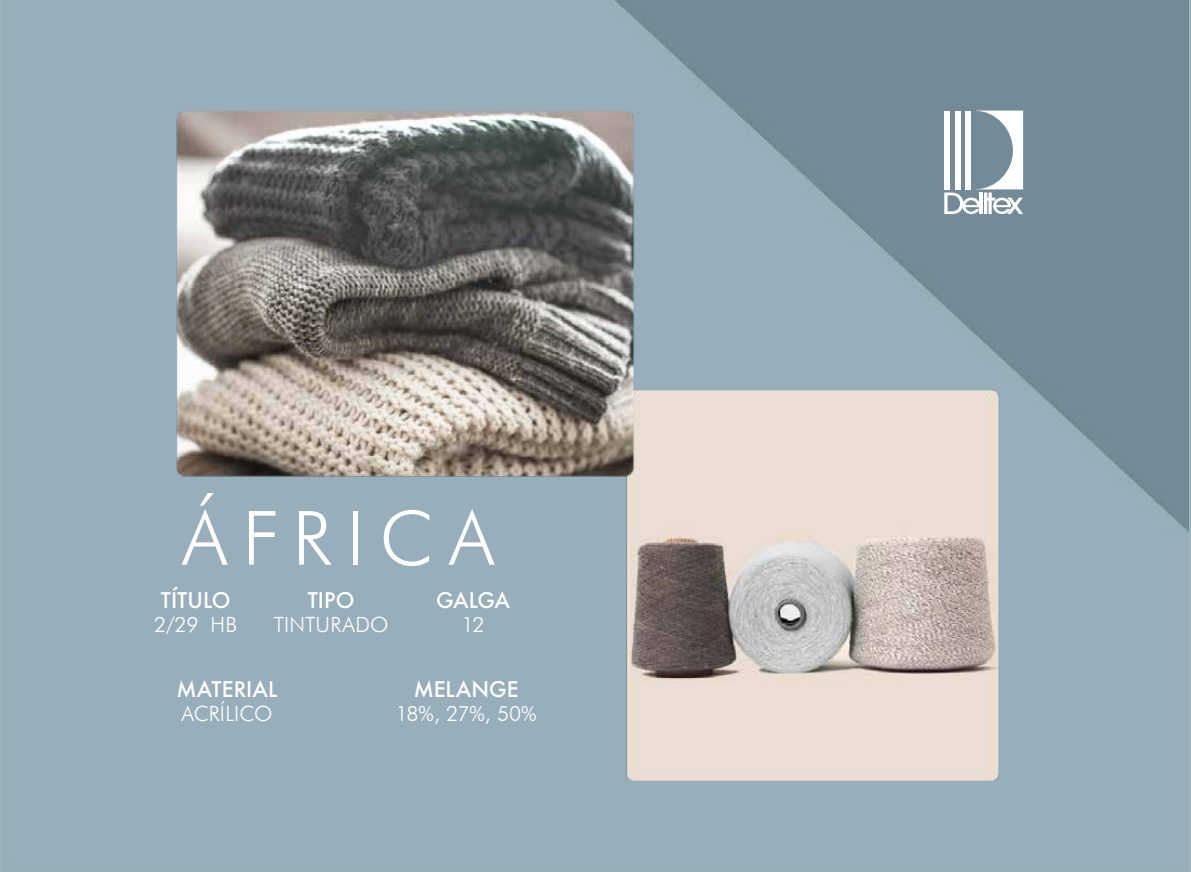
<style>
.page{position:relative;width:1191px;height:872px;background:#fff}
.page>*{position:absolute;margin:0;border:0;box-sizing:border-box;transform-origin:0 0}
.t1{font:300 75px "Futura BT";letter-spacing:.195em;color:#fff}
.t2{font:300 21px "Futura BT";letter-spacing:.005em;color:#fff}
.t3{font:500 21px "Futura";color:#fff}
</style>
<div class="page">
<img style="left:0;top:0;width:1189px;height:871px">
<svg style="left:944px;top:111px;width:79px;height:103px"></svg>
<img style="left:605px;top:372px;width:413px;height:424px">
<img style="left:160px;top:81px;width:479px;height:399px">
<hr style="left:1189px;top:0;width:2px;height:872px;background:#9eb1ba">
<h1 class="t1" style="left:182px;top:492px;width:313px">ÁFRICA</h1>
<p class="t3" style="left:161px;top:585px;width:71px">TÍTULO</p>
<p class="t2" style="left:154px;top:611px;width:84px">2/29 HB</p>
<p class="t3" style="left:436px;top:585px;width:75px">GALGA</p>
<p class="t2" style="left:462px;top:611px;width:24px">12</p>
<p class="t3" style="left:308px;top:585px;width:48px">TIPO</p>
<p class="t2" style="left:274px;top:611px;width:116px">TINTURADO</p>
<p class="t3" style="left:176px;top:675px;width:103px">MATERIAL</p>
<p class="t2" style="left:181px;top:701px;width:92px">ACRÍLICO</p>
<p class="t3" style="left:414px;top:675px;width:107px">MELANGE</p>
<p class="t2" style="left:396px;top:701px;width:142px">18%, 27%, 50%</p>
</div>
